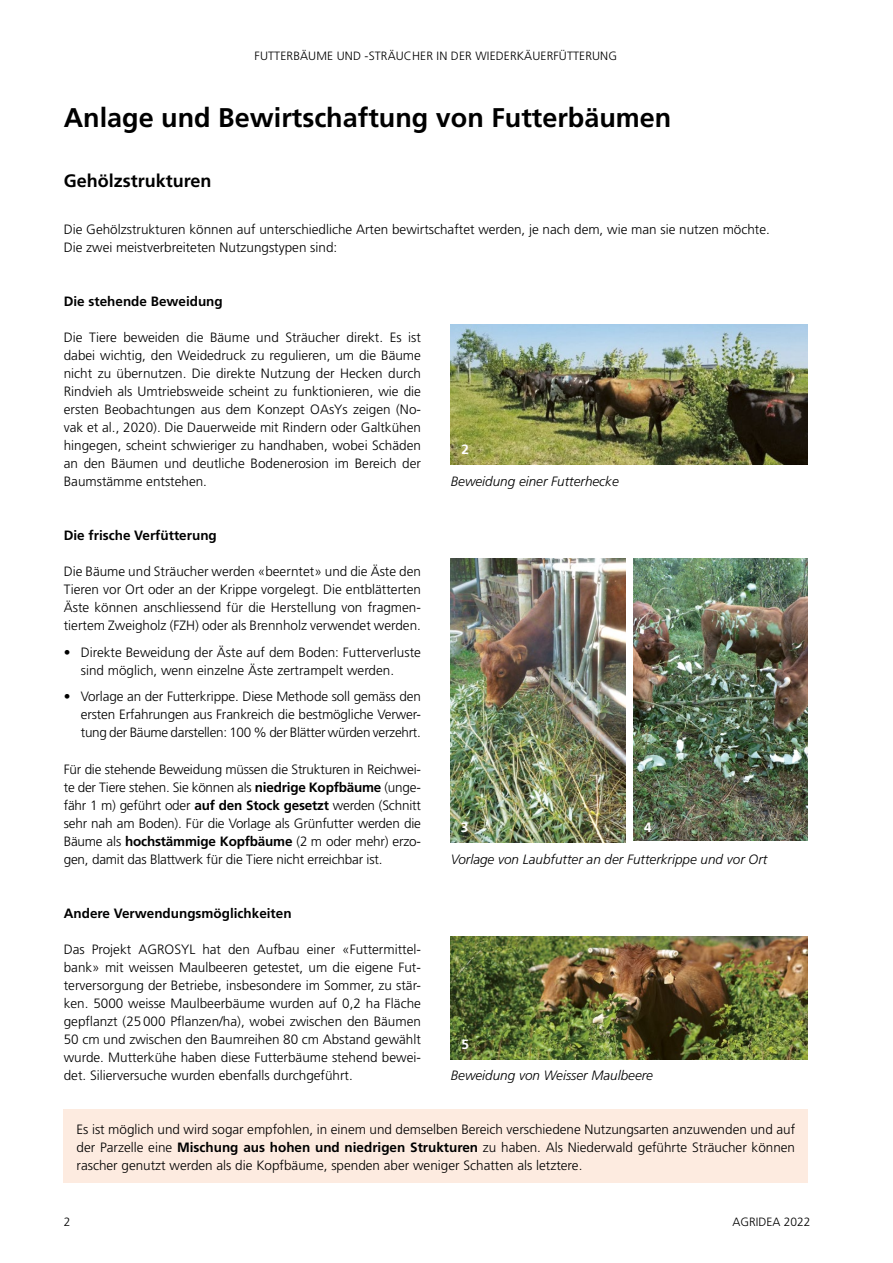
<style>
.page{position:relative;width:893px;height:1263px;background:#fff}
.page>*{position:absolute;margin:0;border:0;box-sizing:border-box;transform-origin:0 0}
.t1{font:700 27px "Frutiger LT Pro";color:#000}
.t2{font:700 18px "Frutiger LT Pro";color:#000}
.t3{font:300 13.5px/18px "Frutiger LT Pro";color:#000;text-align:justify}
.t4{font:300 13.5px/18px "Frutiger";color:#000}
.t5{font:italic 300 13.5px "Frutiger LT Pro";color:#000}
.t6{font:700 13.5px "Frutiger LT Pro";color:#000}
.t7{font:700 13.5px "Frutiger LT Pro";color:#fff}
.t8{font:300 12px "Frutiger LT Pro";letter-spacing:.005em;color:#000}
.s1{font-weight:700}
</style>
<div class="page">
<div style="left:64px;top:1110px;width:744px;height:73px;background:#fdebe0"></div>
<img style="left:451px;top:324px;width:357px;height:141px">
<img style="left:634px;top:558px;width:174px;height:283px">
<img style="left:451px;top:558px;width:174px;height:285px">
<img style="left:451px;top:936px;width:357px;height:123px">
<p class="t8" style="left:255px;top:49px;width:13px">Futterb</p>
<p class="t8" style="left:300px;top:49px;width:17px">äume</p>
<p class="t8" style="left:337px;top:49px;width:9px">und</p>
<p class="t8" style="left:365px;top:49px;width:40px">-sträucher</p>
<p class="t8" style="left:437px;top:49px;width:22px">in der</p>
<p class="t8" style="left:475px;top:49px;width:22px">Wiederk</p>
<p class="t8" style="left:524px;top:49px;width:16px">äuerf</p>
<p class="t8" style="left:559px;top:49px;width:17px">ütterung</p>
<h1 class="t1" style="left:64px;top:101px;width:609px">Anlage und Bewirtschaftung von Futterbäumen</h1>
<h2 class="t2" style="left:64px;top:170px;width:149px">Gehölzstrukturen</h2>
<p class="t3" style="left:64px;top:220px;width:708px">Die Gehölzstrukturen können auf unterschiedliche Arten bewirtschaftet werden, je nach dem, wie man sie nutzen möchte.<br>Die zwei meistverbreiteten Nutzungstypen sind:</p>
<p class="t6" style="left:64px;top:293px;width:161px">Die stehende Beweidung</p>
<p class="t3" style="left:64px;top:328px;width:359px">Die Tiere beweiden die Bäume und Sträucher direkt. Es ist dabei wichtig, den Weidedruck zu regulieren, um die Bäume nicht zu übernutzen. Die direkte Nutzung der Hecken durch Rindvieh als Umtriebsweide scheint zu funktionieren, wie die ersten Beobachtungen aus dem Konzept OAsYs zeigen (No&shy;vak et al., 2020). Die Dauerweide mit Rindern oder Galtkühen hingegen, scheint schwieriger zu handhaben, wobei Schäden an den Bäumen und deutliche Bodenerosion im Bereich der Baumstämme entstehen.</p>
<p class="t6" style="left:64px;top:527px;width:155px">Die frische Verfütterung</p>
<p class="t3" style="left:64px;top:562px;width:359px">Die Bäume und Sträucher werden «beerntet» und die Äste den Tieren vor Ort oder an der Krippe vorgelegt. Die entblätterten Äste können anschliessend für die Herstellung von fragmen&shy;tiertem Zweigholz (FZH) oder als Brennholz verwendet werden.</p>
<p class="t4" style="left:81px;top:643px;width:342px;text-indent:-17px">• Direkte Beweidung der Äste auf dem Boden: Futterverluste sind möglich, wenn einzelne Äste zertrampelt werden.</p>
<p class="t4" style="left:81px;top:687px;width:342px;text-align:justify;text-indent:-17px">• Vorlage an der Futterkrippe. Diese Methode soll gemäss den ersten Erfahrungen aus Frankreich die bestmögliche Verwer&shy;tung der Bäume darstellen: 100 % der Blätter würden verzehrt.</p>
<p class="t3" style="left:64px;top:760px;width:359px">Für die stehende Beweidung müssen die Strukturen in Reichwei&shy;te der Tiere stehen. Sie können als <span class="s1">niedrige Kopfbäume</span> (unge&shy;fähr 1 m) geführt oder <span class="s1">auf den Stock gesetzt</span> werden (Schnitt sehr nah am Boden). Für die Vorlage als Grünfutter werden die Bäume als <span class="s1">hochstämmige Kopfbäume</span> (2 m oder mehr) erzo&shy;gen, damit das Blattwerk für die Tiere nicht erreichbar ist.</p>
<p class="t6" style="left:64px;top:905px;width:229px">Andere Verwendungsmöglichkeiten</p>
<p class="t3" style="left:64px;top:940px;width:359px">Das Projekt AGROSYL hat den Aufbau einer «Futtermittel&shy;bank» mit weissen Maulbeeren getestet, um die eigene Fut&shy;terversorgung der Betriebe, insbesondere im Sommer, zu stär&shy;ken. 5000 weisse Maulbeerbäume wurden auf 0,2 ha Fläche gepflanzt (25000 Pflanzen/ha), wobei zwischen den Bäumen 50 cm und zwischen den Baumreihen 80 cm Abstand gewählt wurde. Mutterkühe haben diese Futterbäume stehend bewei&shy;det. Silierversuche wurden ebenfalls durchgeführt.</p>
<p class="t7" style="left:461px;top:441px;width:9px">2</p>
<p class="t5" style="left:451px;top:473px;width:170px">Beweidung einer Futterhecke</p>
<p class="t7" style="left:461px;top:819px;width:9px">3</p>
<p class="t7" style="left:644px;top:819px;width:9px">4</p>
<p class="t5" style="left:451px;top:851px;width:318px">Vorlage von Laubfutter an der Futterkrippe und vor Ort</p>
<p class="t7" style="left:461px;top:1036px;width:9px">5</p>
<p class="t5" style="left:451px;top:1067px;width:204px">Beweidung von Weisser Maulbeere</p>
<p class="t3" style="left:77px;top:1120px;width:720px">Es ist möglich und wird sogar empfohlen, in einem und demselben Bereich verschiedene Nutzungsarten anzuwenden und auf der Parzelle eine <span class="s1">Mischung aus hohen und niedrigen Strukturen</span> zu haben. Als Niederwald geführte Sträucher können rascher genutzt werden als die Kopfbäume, spenden aber weniger Schatten als letztere.</p>
<p class="t8" style="left:64px;top:1215px;width:8px">2</p>
<p class="t8" style="left:732px;top:1215px;width:80px">AGRIDEA 2022</p>
</div>
